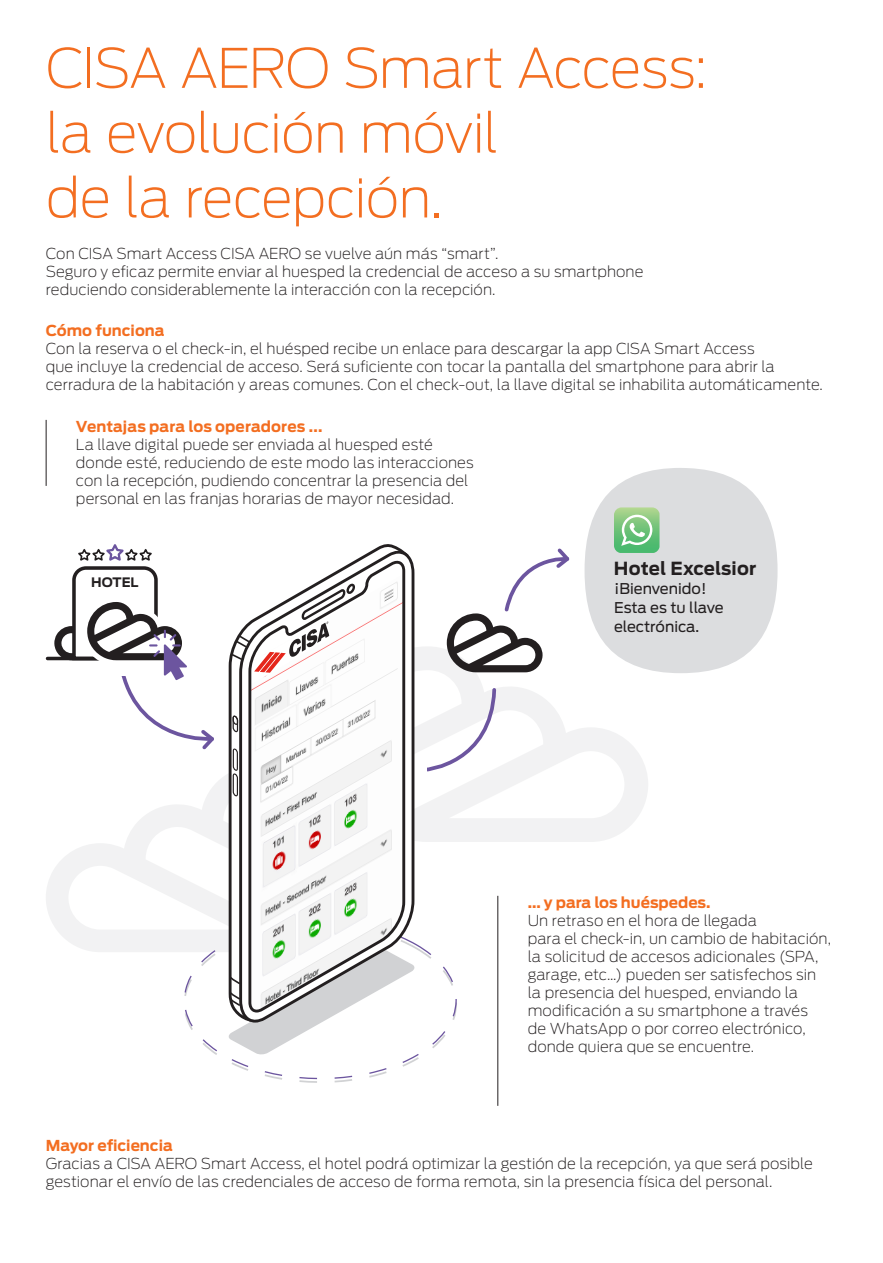
<style>
.page{position:relative;width:883px;height:1263px;background:#fff}
.page>*{position:absolute;margin:0;border:0;box-sizing:border-box;transform-origin:0 0}
.t1{font:200 54px/64.8px "Antenna";letter-spacing:-.02em;color:#f36e21}
.t2{font:700 18px "Antenna";letter-spacing:.01em;color:#231f20}
.t3{font:200 15px/18px "Antenna";color:#231f20}
.t4{font:700 15px "Antenna";color:#f36e21}
.t5{font:14.85px/19px "Antenna";color:#231f20}
.t6{font:700 12.9px "Antenna";color:#231f20}
</style>
<div class="page">
<svg style="left:54px;top:544px;width:160px;height:206px"></svg>
<svg style="left:584px;top:468px;width:193px;height:205px;background:#dce0df"></svg>
<svg style="left:46px;top:774px;width:182px;height:178px"></svg>
<svg style="left:414px;top:646px;width:234px;height:196px"></svg>
<svg style="left:446px;top:548px;width:126px;height:124px"></svg>
<div style="left:106px;top:669px;width:36px;height:6px;background:#fff"></div>
<svg style="left:422px;top:686px;width:76px;height:87px"></svg>
<hr style="left:46px;top:420px;width:1px;height:66px;background:#231f20">
<hr style="left:497px;top:896px;width:1px;height:210px;background:#231f20">
<svg style="left:228px;top:544px;width:170px;height:377px"></svg>
<svg style="left:239px;top:550px;width:175px;height:371px"></svg>
<svg style="left:248px;top:560px;width:157px;height:361px"></svg>
<svg style="left:184px;top:921px;width:273px;height:162px"></svg>
<svg style="left:232px;top:748px;width:6px;height:48px"></svg>
<svg style="left:232px;top:714px;width:7px;height:18px"></svg>
<svg style="left:231px;top:562px;width:172px;height:123px"></svg>
<img style="left:259px;top:821px;width:39px;height:71px">
<h1 class="t1" style="left:46px;top:34px;width:663px">CISA AERO Smart Access: la evolución móvil<br>de la recepción.</h1>
<p class="t3" style="left:46px;top:244px;width:599px">Con CISA Smart Access CISA AERO se vuelve aún más “smart”.<br>Seguro y eficaz permite enviar al huesped la credencial de acceso a su smartphone reduciendo considerablemente la interacción con la recepción.</p>
<p class="t4" style="left:46px;top:321px;width:120px">Cómo funciona</p>
<p class="t3" style="left:46px;top:339px;width:778px">Con la reserva o el check-in, el huésped recibe un enlace para descargar la app CISA Smart Access<br>que incluye la credencial de acceso. Será suficiente con tocar la pantalla del smartphone para abrir la cerradura de la habitación y areas comunes. Con el check-out, la llave digital se inhabilita automáticamente.</p>
<p class="t4" style="left:76px;top:416px;width:248px">Ventajas para los operadores ...</p>
<p class="t3" style="left:76px;top:435px;width:399px">La llave digital puede ser enviada al huesped esté donde esté, reduciendo de este modo las interacciones con la recepción, pudiendo concentrar la presencia del personal en las franjas horarias de mayor necesidad.</p>
<p class="t6" style="left:91px;top:573px;width:49px">HOTEL</p>
<p class="t2" style="left:614px;top:556px;width:144px">Hotel Excelsior</p>
<p class="t5" style="left:614px;top:578px;width:111px">¡Bienvenido!<br>Esta es tu llave electrónica.</p>
<p class="t4" style="left:527px;top:892px;width:184px">... y para los huéspedes.</p>
<p class="t3" style="left:527px;top:911px;width:305px">Un retraso en el hora de llegada<br>para el check-in, un cambio de habitación, la solicitud de accesos adicionales (SPA, garage, etc...) pueden ser satisfechos sin la presencia del huesped, enviando la modificación a su smartphone a través<br>de WhatsApp o por correo electrónico, donde quiera que se encuentre.</p>
<p class="t4" style="left:46px;top:1135px;width:128px">Mayor eficiencia</p>
<p class="t3" style="left:46px;top:1154px;width:768px">Gracias a CISA AERO Smart Access, el hotel podrá optimizar la gestión de la recepción, ya que será posible gestionar el envío de las credenciales de acceso de forma remota, sin la presencia física del personal.</p>
</div>
